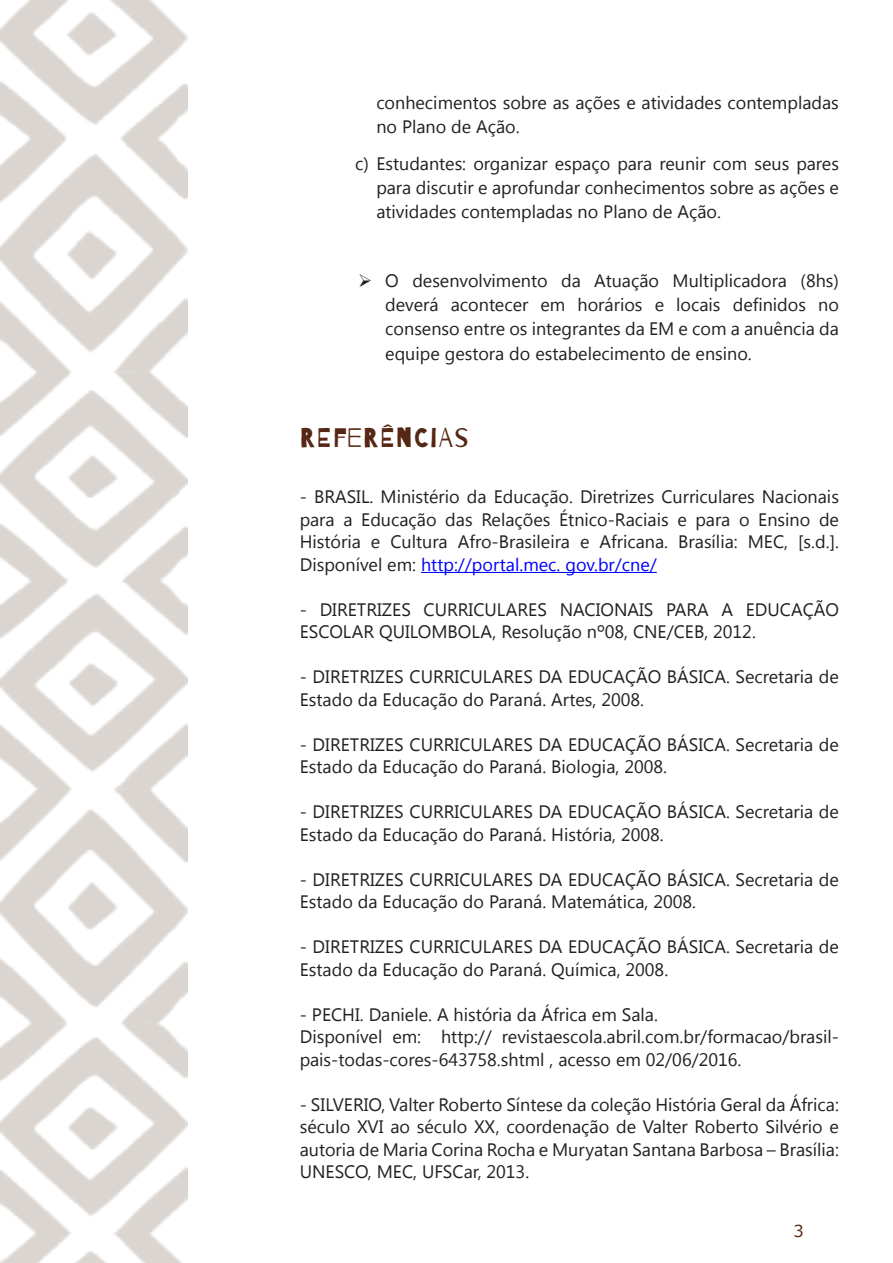
<style>
.page{position:relative;width:893px;height:1263px;background:#fff}
.page>*{position:absolute;margin:0;border:0;box-sizing:border-box;transform-origin:0 0}
.t1{font:27px "Barrio";letter-spacing:.05em;color:#552714;scale:1.04 1}
.t2{font:18px/22.5px "Lao UI";color:#231f20}
.t3{font:16.5px "Meiryo";color:#552714}
.s1{color:#00f}
</style>
<div class="page">
<hr style="left:421px;top:572px;width:236px;height:1px;background:#00f">
<img style="left:0;top:0;width:187px;height:1263px">
<p class="t2" style="left:376px;top:90px;width:464px;line-height:24px">conhecimentos sobre as ações e atividades contempladas no Plano de Ação.</p>
<p class="t2" style="left:376px;top:150px;width:464px;line-height:24px;text-align:justify;text-indent:-21px">c) Estudantes: organizar espaço para reunir com seus pares para discutir e aprofundar conhecimentos sobre as ações e atividades contempladas no Plano de Ação.</p>
<p class="t2" style="left:385px;top:267px;width:455px;line-height:24.5px;text-align:justify;text-indent:-27px">➢ O desenvolvimento da Atuação Multiplicadora (8hs) deverá acontecer em horários e locais definidos no consenso entre os integrantes da EM e com a anuência da equipe gestora do estabelecimento de ensino.</p>
<p class="t1" style="left:300px;top:423px;width:164px">REFERÊNCIAS</p>
<p class="t2" style="left:300px;top:485px;width:541px;text-align:justify">- BRASIL. Ministério da Educação. Diretrizes Curriculares Nacionais para a Educação das Relações Étnico-Raciais e para o Ensino de História e Cultura Afro-Brasileira e Africana. Brasília: MEC, [s.d.].<br>Disponível em: <span class="s1">http://portal.mec. gov.br/cne/</span></p>
<p class="t2" style="left:300px;top:597px;width:541px">- DIRETRIZES CURRICULARES NACIONAIS PARA A EDUCAÇÃO<br>ESCOLAR QUILOMBOLA, Resolução nº08, CNE/CEB, 2012.</p>
<p class="t2" style="left:300px;top:665px;width:541px">- DIRETRIZES CURRICULARES DA EDUCAÇÃO BÁSICA. Secretaria de<br>Estado da Educação do Paraná. Artes, 2008.</p>
<p class="t2" style="left:300px;top:732px;width:541px">- DIRETRIZES CURRICULARES DA EDUCAÇÃO BÁSICA. Secretaria de<br>Estado da Educação do Paraná. Biologia, 2008.</p>
<p class="t2" style="left:300px;top:800px;width:541px">- DIRETRIZES CURRICULARES DA EDUCAÇÃO BÁSICA. Secretaria de<br>Estado da Educação do Paraná. História, 2008.</p>
<p class="t2" style="left:300px;top:867px;width:541px">- DIRETRIZES CURRICULARES DA EDUCAÇÃO BÁSICA. Secretaria de<br>Estado da Educação do Paraná. Matemática, 2008.</p>
<p class="t2" style="left:300px;top:935px;width:541px">- DIRETRIZES CURRICULARES DA EDUCAÇÃO BÁSICA. Secretaria de<br>Estado da Educação do Paraná. Química, 2008.</p>
<p class="t2" style="left:300px;top:1002px;width:360px">- PECHI. Daniele. A história da África em Sala.</p>
<p class="t2" style="left:300px;top:1025px;width:541px">Disponível em: http:// revistaescola.abril.com.br/formacao/brasil&shy;pais-todas-cores-643758.shtml , acesso em 02/06/2016.</p>
<p class="t2" style="left:300px;top:1092px;width:541px;text-align:justify">- SILVERIO, Valter Roberto Síntese da coleção História Geral da África: século XVI ao século XX, coordenação de Valter Roberto Silvério e autoria de Maria Corina Rocha e Muryatan Santana Barbosa – Brasília:<br>UNESCO, MEC, UFSCar, 2013.</p>
<p class="t3" style="left:793px;top:1220px;width:12px">3</p>
</div>
